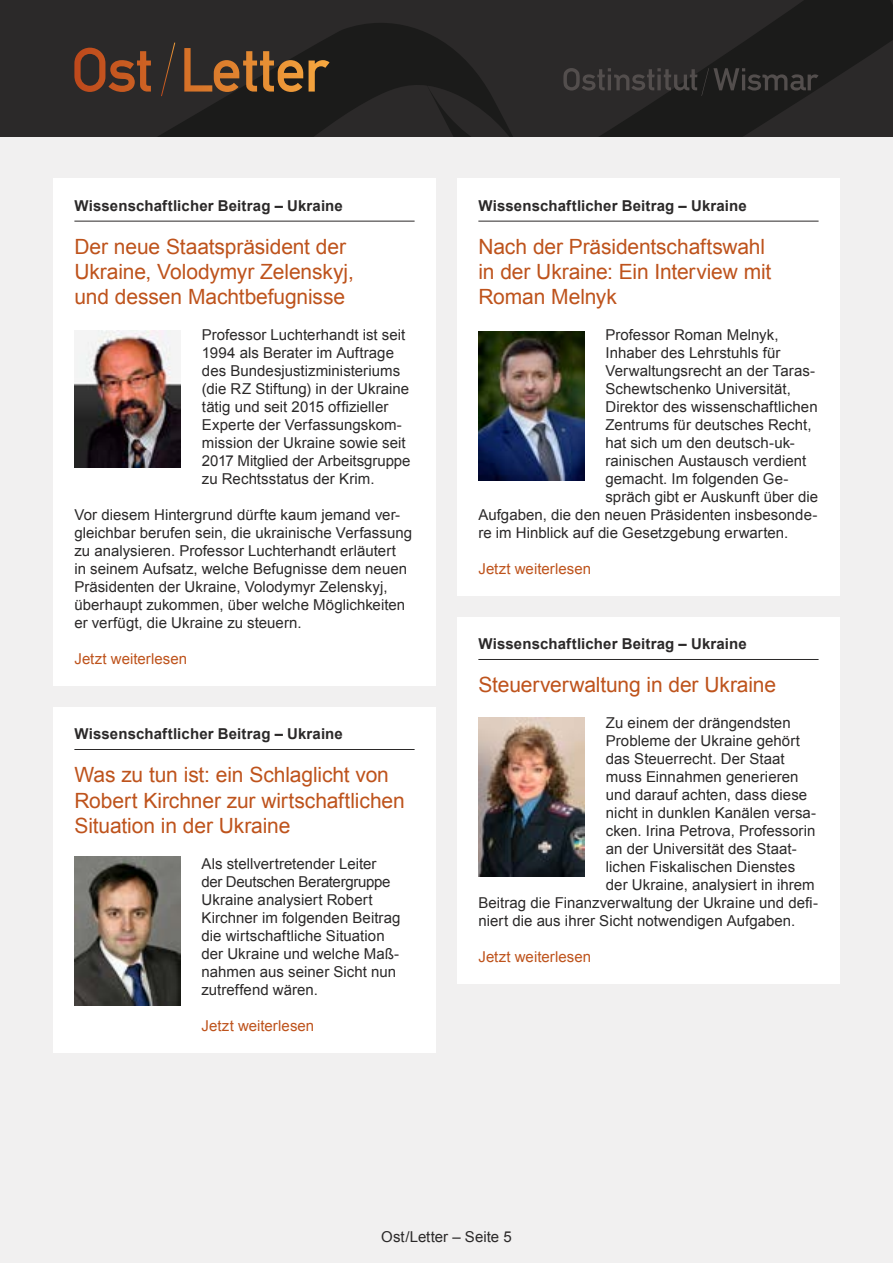
<style>
.page{position:relative;width:893px;height:1263px;background:#f1f0f0}
.page>*{position:absolute;margin:0;border:0;box-sizing:border-box;transform-origin:0 0}
.t1{font:21px/25.2px "Arial";letter-spacing:-.005em;color:#be531c}
.t2{font:15px/18px "Arial";color:#2b2929}
.t3{font:700 15px "Arial";letter-spacing:.01em;color:#2b2929}
.t4{font:15px "Arial";letter-spacing:.005em;color:#be531c}
</style>
<div class="page">
<svg style="left:0;top:0;width:893px;height:136px;fill:#2b2929"></svg>
<svg style="left:74px;top:43px;width:256px;height:53px"></svg>
<svg style="left:563px;top:68px;width:256px;height:28px"></svg>
<div style="left:53px;top:179px;width:383px;height:507px;background:#fff"></div>
<hr style="left:74px;top:221px;width:341px;height:1px;background:#2b2929">
<img style="left:74px;top:331px;width:107px;height:137px">
<div style="left:457px;top:179px;width:383px;height:417px;background:#fff"></div>
<hr style="left:478px;top:221px;width:341px;height:1px;background:#2b2929">
<img style="left:478px;top:332px;width:106px;height:148px">
<div style="left:53px;top:707px;width:383px;height:345px;background:#fff"></div>
<hr style="left:74px;top:749px;width:341px;height:1px;background:#2b2929">
<img style="left:74px;top:857px;width:106px;height:148px">
<div style="left:457px;top:617px;width:383px;height:367px;background:#fff"></div>
<hr style="left:478px;top:659px;width:341px;height:1px;background:#2b2929">
<img style="left:478px;top:718px;width:107px;height:158px">
<p class="t3" style="left:74px;top:195px;width:270px">Wissenschaftlicher Beitrag – Ukraine</p>
<h1 class="t1" style="left:74px;top:234px;width:281px">Der neue Staatspräsident der<br>Ukraine, Volodymyr Zelenskyj, und dessen Machtbefugnisse</h1>
<p class="t2" style="left:202px;top:326px;width:210px">Professor Luchterhandt ist seit<br>1994 als Berater im Auftrage des Bundesjustizministeriums (die RZ Stiftung) in der Ukraine tätig und seit 2015 offizieller<br>Experte der Verfassungskom&shy;mission der Ukraine sowie seit<br>2017 Mitglied der Arbeitsgruppe zu Rechtsstatus der Krim.</p>
<p class="t2" style="left:74px;top:506px;width:339px">Vor diesem Hintergrund dürfte kaum jemand ver&shy;gleichbar berufen sein, die ukrainische Verfassung zu analysieren. Professor Luchterhandt erläutert<br>in seinem Aufsatz, welche Befugnisse dem neuen Präsidenten der Ukraine, Volodymyr Zelenskyj, überhaupt zukommen, über welche Möglichkeiten er verfügt, die Ukraine zu steuern.</p>
<p class="t4" style="left:74px;top:649px;width:114px">Jetzt weiterlesen</p>
<p class="t3" style="left:74px;top:724px;width:270px">Wissenschaftlicher Beitrag – Ukraine</p>
<h1 class="t1" style="left:74px;top:763px;width:332px">Was zu tun ist: ein Schlaglicht von<br>Robert Kirchner zur wirtschaftlichen<br>Situation in der Ukraine</h1>
<p class="t2" style="left:201px;top:855px;width:200px">Als stellvertretender Leiter der Deutschen Beratergruppe<br>Ukraine analysiert Robert<br>Kirchner im folgenden Beitrag die wirtschaftliche Situation der Ukraine und welche Maß&shy;nahmen aus seiner Sicht nun zutreffend wären.</p>
<p class="t4" style="left:201px;top:1016px;width:114px">Jetzt weiterlesen</p>
<p class="t3" style="left:478px;top:195px;width:270px">Wissenschaftlicher Beitrag – Ukraine</p>
<h1 class="t1" style="left:478px;top:234px;width:294px">Nach der Präsidentschaftswahl in der Ukraine: Ein Interview mit<br>Roman Melnyk</h1>
<p class="t2" style="left:605px;top:326px;width:175px">Professor Roman Melnyk,</p>
<p class="t2" style="left:605px;top:344px;width:176px">Inhaber des Lehrstuhls für</p>
<p class="t2" style="left:605px;top:362px;width:211px">Verwaltungsrecht an der Taras-</p>
<p class="t2" style="left:605px;top:380px;width:187px">Schewtschenko Universität,</p>
<p class="t2" style="left:605px;top:398px;width:214px">Direktor des wissenschaftlichen</p>
<p class="t2" style="left:605px;top:416px;width:208px">Zentrums für deutsches Recht,</p>
<p class="t2" style="left:605px;top:434px;width:191px">hat sich um den deutsch-uk-</p>
<p class="t2" style="left:605px;top:452px;width:202px">rainischen Austausch verdient</p>
<p class="t2" style="left:605px;top:470px;width:185px">gemacht. Im folgenden Ge-</p>
<p class="t2" style="left:605px;top:488px;width:214px">spräch gibt er Auskunft über die</p>
<p class="t2" style="left:478px;top:506px;width:341px">Aufgaben, die den neuen Präsidenten insbesonde-</p>
<p class="t2" style="left:478px;top:524px;width:311px">re im Hinblick auf die Gesetzgebung erwarten.</p>
<p class="t4" style="left:478px;top:559px;width:114px">Jetzt weiterlesen</p>
<p class="t3" style="left:478px;top:634px;width:270px">Wissenschaftlicher Beitrag – Ukraine</p>
<h1 class="t1" style="left:478px;top:673px;width:299px">Steuerverwaltung in der Ukraine</h1>
<p class="t2" style="left:606px;top:714px;width:186px">Zu einem der drängendsten</p>
<p class="t2" style="left:606px;top:732px;width:196px">Probleme der Ukraine gehört</p>
<p class="t2" style="left:606px;top:750px;width:180px">das Steuerrecht. Der Staat</p>
<p class="t2" style="left:606px;top:768px;width:194px">muss Einnahmen generieren</p>
<p class="t2" style="left:606px;top:786px;width:203px">und darauf achten, dass diese</p>
<p class="t2" style="left:606px;top:804px;width:212px">nicht in dunklen Kanälen versa-</p>
<p class="t2" style="left:606px;top:822px;width:211px">cken. Irina Petrova, Professorin</p>
<p class="t2" style="left:606px;top:840px;width:192px">an der Universität des Staat-</p>
<p class="t2" style="left:606px;top:858px;width:191px">lichen Fiskalischen Dienstes</p>
<p class="t2" style="left:606px;top:876px;width:210px">der Ukraine, analysiert in ihrem</p>
<p class="t2" style="left:478px;top:894px;width:341px">Beitrag die Finanzverwaltung der Ukraine und defi-</p>
<p class="t2" style="left:478px;top:912px;width:318px">niert die aus ihrer Sicht notwendigen Aufgaben.</p>
<p class="t4" style="left:478px;top:947px;width:114px">Jetzt weiterlesen</p>
<p class="t2" style="left:381px;top:1227px;width:132px">Ost/Letter – Seite 5</p>
</div>
